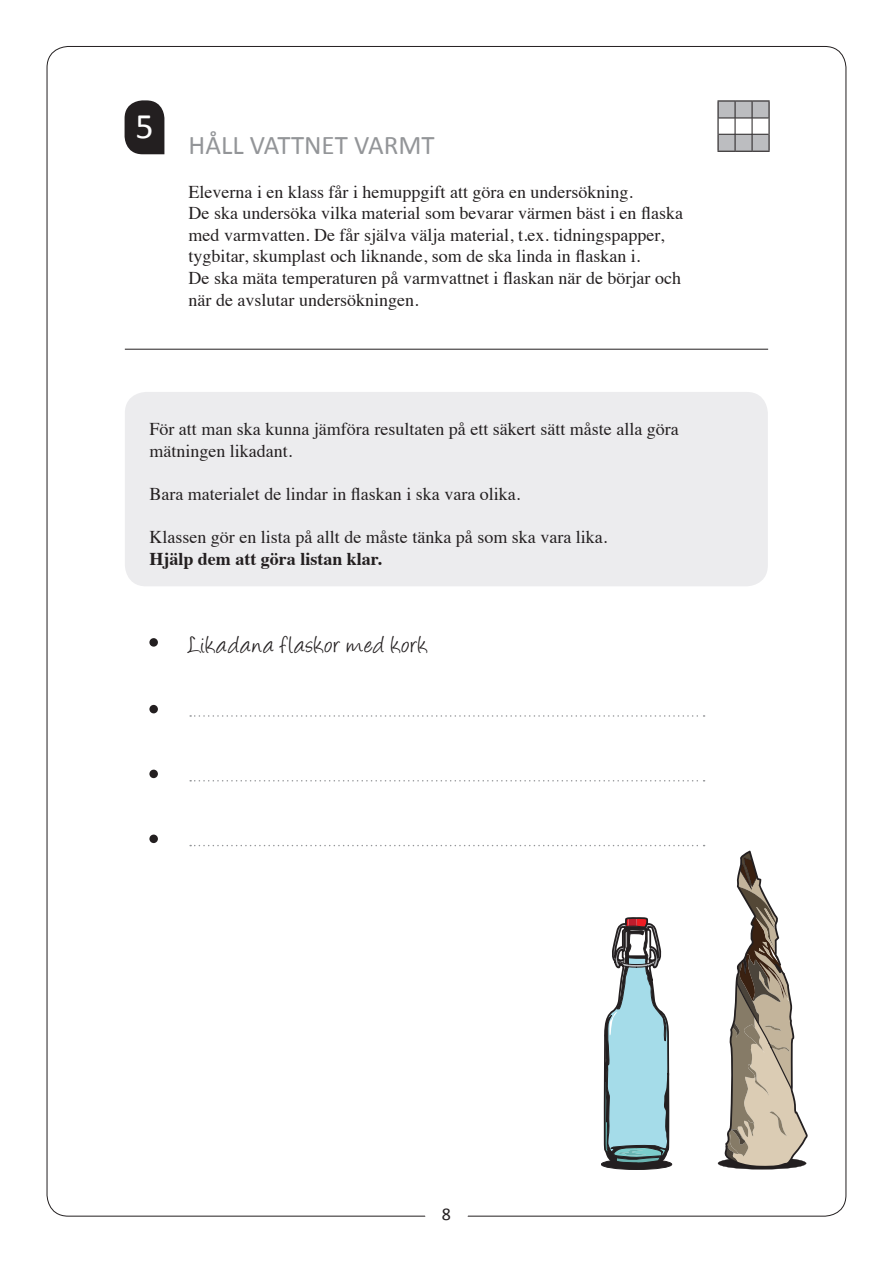
<style>
.page{position:relative;width:893px;height:1263px;background:#fff}
.page>*{position:absolute;margin:0;border:0;box-sizing:border-box;transform-origin:0 0}
.t1{font:36px "Calibri";color:#fff}
.t2{font:27px "Angelina";letter-spacing:.05em;color:#231f20}
.t3{font:27px "Calibri";color:#939598}
.t4{font:18px/21.6px "Times";color:#231f20}
.t5{font:700 18px "Times";color:#231f20}
.t6{font:18px "Calibri";color:#231f20}
</style>
<div class="page">
<svg style="left:125px;top:100px;width:39px;height:54px;background:#363233"></svg>
<hr style="left:125px;top:349px;width:643px;height:1px;background:#231f20">
<div style="left:125px;top:392px;width:643px;height:194px;background:#ececee;border-radius:21px"></div>
<div style="left:149px;top:638px;width:9px;height:9px;background:#231f20;border-radius:50%"></div>
<div style="left:149px;top:705px;width:9px;height:8px;background:#231f20;border-radius:50%"></div>
<div style="left:149px;top:770px;width:9px;height:8px;background:#231f20;border-radius:50%"></div>
<div style="left:149px;top:834px;width:9px;height:9px;background:#231f20;border-radius:50%"></div>
<svg style="left:190px;top:715px;width:515px;height:2px"></svg>
<svg style="left:190px;top:780px;width:515px;height:1px"></svg>
<svg style="left:190px;top:845px;width:515px;height:1px"></svg>
<svg style="left:717px;top:100px;width:53px;height:52px"></svg>
<svg style="left:718px;top:851px;width:90px;height:318px"></svg>
<div style="left:601px;top:1159px;width:71px;height:10px;border:1px solid #231f20;border-radius:50%"></div>
<svg style="left:603px;top:917px;width:68px;height:252px"></svg>
<p class="t1" style="left:135px;top:103px;width:20px">5</p>
<p class="t3" style="left:189px;top:129px;width:247px">HÅLL VATTNET VARMT</p>
<p class="t4" style="left:189px;top:179px;width:446px">Eleverna i en klass får i hemuppgift att göra en undersökning.</p>
<p class="t4" style="left:189px;top:201px;width:496px">De ska undersöka vilka material som bevarar värmen bäst i en flaska med varmvatten. De får själva välja material, t.ex. tidningspapper, tygbitar, skumplast och liknande, som de ska linda in flaskan i.</p>
<p class="t4" style="left:189px;top:265px;width:494px">De ska mäta temperaturen på varmvattnet i flaskan när de börjar och när de avslutar undersökningen.</p>
<p class="t4" style="left:149px;top:417px;width:531px">För att man ska kunna jämföra resultaten på ett säkert sätt måste alla göra</p>
<p class="t4" style="left:149px;top:438px;width:144px">mätningen likadant.</p>
<p class="t4" style="left:149px;top:481px;width:372px">Bara materialet de lindar in flaskan i ska vara olika.</p>
<p class="t4" style="left:149px;top:525px;width:459px">Klassen gör en lista på allt de måste tänka på som ska vara lika.</p>
<p class="t5" style="left:149px;top:541px;width:234px">Hjälp dem att göra listan klar.</p>
<p class="t2" style="left:189px;top:634px;width:241px">Likadana flaskor med kork</p>
<p class="t6" style="left:442px;top:1202px;width:11px">8</p>
</div>
